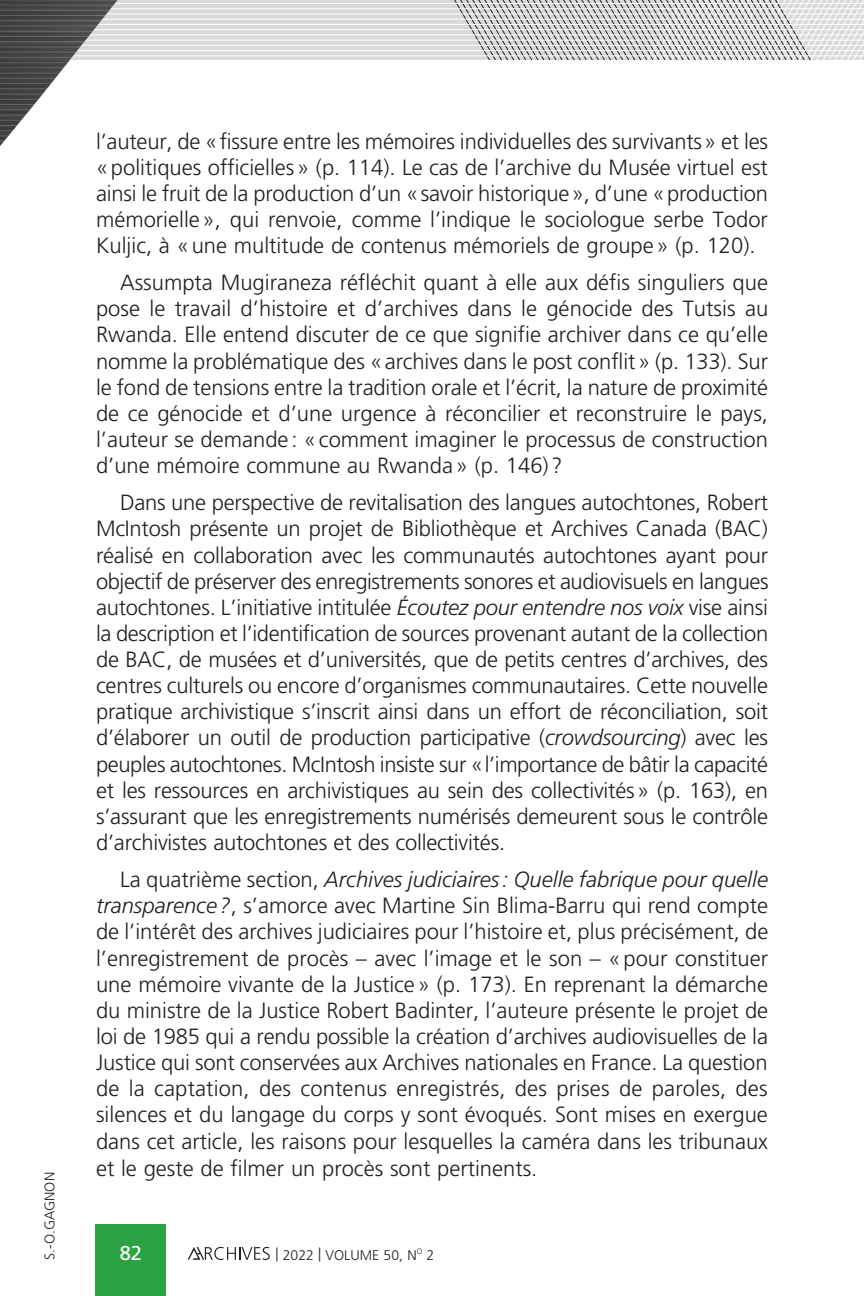
<style>
.page{position:relative;width:864px;height:1296px;background:#fff}
.page>*{position:absolute;margin:0;border:0;box-sizing:border-box;transform-origin:0 0}
.t1{font:300 22px/26.2px "Frutiger LT Std";color:#231f20;text-align:justify}
.t2{font:20px "Frutiger LT Std";color:#fff}
.t3{font:300 14px "Frutiger LT Std";color:#231f20}
.s1{font-style:italic}
</style>
<div class="page">
<svg style="left:220px;top:0;width:434px;height:60px;background:#ccccce"></svg>
<hr style="left:0;top:3px;width:864px;height:1px;background:#fff">
<hr style="left:0;top:8px;width:864px;height:1px;background:#fff">
<hr style="left:0;top:14px;width:864px;height:1px;background:#fff">
<hr style="left:0;top:19px;width:864px;height:1px;background:#fff">
<hr style="left:0;top:24px;width:864px;height:1px;background:#fff">
<hr style="left:0;top:29px;width:864px;height:1px;background:#fff">
<hr style="left:0;top:34px;width:864px;height:1px;background:#fff">
<hr style="left:0;top:40px;width:864px;height:1px;background:#fff">
<hr style="left:0;top:45px;width:864px;height:1px;background:#fff">
<hr style="left:0;top:50px;width:864px;height:1px;background:#fff">
<hr style="left:0;top:55px;width:864px;height:1px;background:#fff">
<svg style="left:755px;top:0;width:109px;height:60px"></svg>
<svg style="left:0;top:1px;width:220px;height:145px"></svg>
<hr style="left:0;top:5px;width:220px;height:1px;background:#fff">
<hr style="left:0;top:10px;width:220px;height:1px;background:#fff">
<hr style="left:0;top:15px;width:220px;height:1px;background:#fff">
<hr style="left:0;top:20px;width:220px;height:1px;background:#fff">
<hr style="left:0;top:26px;width:220px;height:1px;background:#fff">
<hr style="left:0;top:31px;width:220px;height:1px;background:#fff">
<hr style="left:0;top:36px;width:220px;height:1px;background:#fff">
<hr style="left:0;top:41px;width:220px;height:1px;background:#fff">
<hr style="left:0;top:46px;width:220px;height:1px;background:#fff">
<hr style="left:0;top:52px;width:220px;height:1px;background:#fff">
<hr style="left:0;top:57px;width:220px;height:1px;background:#fff">
<hr style="left:0;top:62px;width:220px;height:1px;background:#fff">
<hr style="left:0;top:67px;width:220px;height:1px;background:#fff">
<hr style="left:0;top:73px;width:220px;height:1px;background:#fff">
<hr style="left:0;top:78px;width:220px;height:1px;background:#fff">
<hr style="left:0;top:83px;width:220px;height:1px;background:#fff">
<hr style="left:0;top:88px;width:220px;height:1px;background:#fff">
<hr style="left:0;top:94px;width:220px;height:1px;background:#fff">
<hr style="left:0;top:99px;width:220px;height:1px;background:#fff">
<hr style="left:0;top:104px;width:220px;height:1px;background:#fff">
<hr style="left:0;top:109px;width:220px;height:1px;background:#fff">
<hr style="left:0;top:115px;width:220px;height:1px;background:#fff">
<hr style="left:0;top:120px;width:220px;height:1px;background:#fff">
<hr style="left:0;top:125px;width:220px;height:1px;background:#fff">
<hr style="left:0;top:130px;width:220px;height:1px;background:#fff">
<hr style="left:0;top:136px;width:220px;height:1px;background:#fff">
<hr style="left:0;top:141px;width:220px;height:1px;background:#fff">
<div style="left:96px;top:1224px;width:70px;height:72px;background:#2da243"></div>
<svg style="left:188px;top:1247px;width:82px;height:13px"></svg>
<p class="t3" style="left:42px;top:1260px;width:89px;rotate:-90deg">S.-O.GAGNON</p>
<p class="t1" style="left:96px;top:128px;width:674px">l’auteur, de «fissure entre les mémoires individuelles des survivants» et les «politiques officielles» (p. 114). Le cas de l’archive du Musée virtuel est ainsi le fruit de la production d’un «savoir historique», d’une «production mémorielle», qui renvoie, comme l’indique le sociologue serbe Todor Kuljic, à «une multitude de contenus mémoriels de groupe» (p. 120).</p>
<p class="t1" style="left:96px;top:270px;width:674px;text-indent:24px">Assumpta Mugiraneza réfléchit quant à elle aux défis singuliers que pose le travail d’histoire et d’archives dans le génocide des Tutsis au Rwanda. Elle entend discuter de ce que signifie archiver dans ce qu’elle nomme la problématique des «archives dans le post conflit» (p. 133). Sur le fond de tensions entre la tradition orale et l’écrit, la nature de proximité de ce génocide et d’une urgence à réconcilier et reconstruire le pays, l’auteur se demande: «comment imaginer le processus de construction d’une mémoire commune au Rwanda» (p. 146) ?</p>
<p class="t1" style="left:96px;top:490px;width:674px;text-indent:24px">Dans une perspective de revitalisation des langues autochtones, Robert McIntosh présente un projet de Bibliothèque et Archives Canada (BAC) réalisé en collaboration avec les communautés autochtones ayant pour objectif de préserver des enregistrements sonores et audiovisuels en langues autochtones. L’initiative intitulée <span class="s1">Écoutez pour entendre nos voix</span> vise ainsi la description et l’identification de sources provenant autant de la collection de BAC, de musées et d’universités, que de petits centres d’archives, des centres culturels ou encore d’organismes communautaires. Cette nouvelle pratique archivistique s’inscrit ainsi dans un effort de réconciliation, soit d’élaborer un outil de production participative (<span class="s1">crowdsourcing</span>) avec les peuples autochtones. McIntosh insiste sur «l’importance de bâtir la capacité et les ressources en archivistiques au sein des collectivités» (p. 163), en s’assurant que les enregistrements numérisés demeurent sous le contrôle d’archivistes autochtones et des collectivités.</p>
<p class="t1" style="left:96px;top:867px;width:674px;text-indent:24px">La quatrième section, <span class="s1">Archives judiciaires: Quelle fabrique pour quelle transparence?</span>, s’amorce avec Martine Sin Blima-Barru qui rend compte de l’intérêt des archives judiciaires pour l’histoire et, plus précisément, de l’enregistrement de procès – avec l’image et le son – «pour constituer une mémoire vivante de la Justice» (p. 173). En reprenant la démarche du ministre de la Justice Robert Badinter, l’auteure présente le projet de loi de 1985 qui a rendu possible la création d’archives audiovisuelles de la Justice qui sont conservées aux Archives nationales en France. La question de la captation, des contenus enregistrés, des prises de paroles, des silences et du langage du corps y sont évoqués. Sont mises en exergue dans cet article, les raisons pour lesquelles la caméra dans les tribunaux et le geste de filmer un procès sont pertinents.</p>
<p class="t2" style="left:120px;top:1241px;width:24px">82</p>
<p class="t3" style="left:275px;top:1247px;width:160px">| 2022 | VOLUME 50, N<sup>O</sup> 2</p>
</div>
